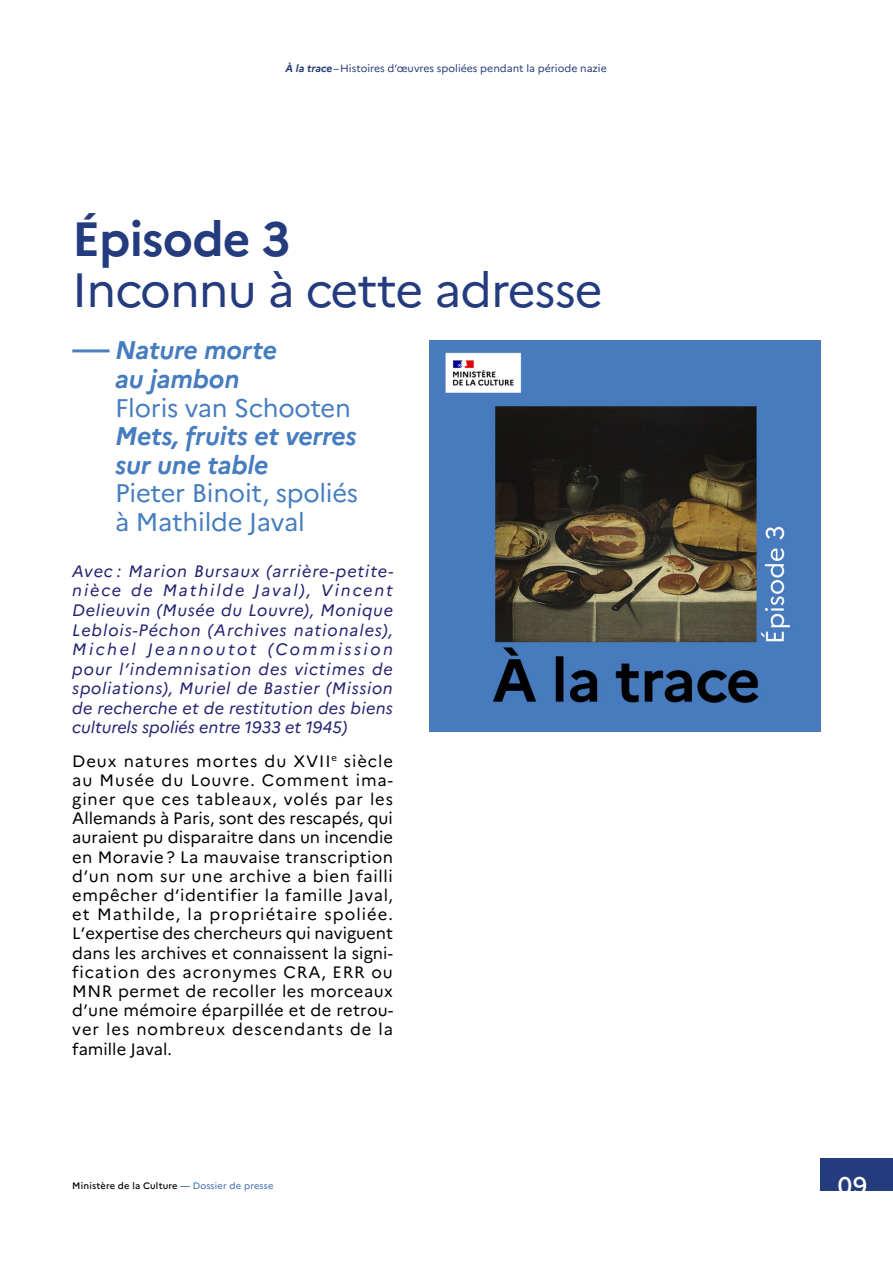
<style>
.page{position:relative;width:893px;height:1263px;background:#fff}
.page>*{position:absolute;margin:0;border:0;box-sizing:border-box;transform-origin:0 0}
.t1{font:48px "Marianne";letter-spacing:-.02em;color:#243b7d}
.t2{font:700 48px "Marianne";letter-spacing:-.02em;color:#243b7d}
.t3{font:25.5px/28.5px "Marianne";letter-spacing:-.01em;color:#467dbe}
.t4{font:italic 700 25.5px/28.5px "Marianne";letter-spacing:-.01em;color:#467dbe}
.t5{font:500 24px "Marianne";color:#fff}
.t6{font:16.5px/19.2px "Marianne";letter-spacing:.055em;color:#000;text-align:justify}
.t7{font:italic 16.5px/19.5px "Marianne";color:#252371;text-align:justify}
.t8{font:10.5px "Marianne";color:#233a78}
.t9{font:500 9.3px "Marianne";letter-spacing:.02em;color:#000}
.s1{font-weight:700;font-style:italic}
.s2{color:#3866b0}
.s3{font-weight:400;color:#3866b0}
</style>
<div class="page">
<div style="left:821px;top:1158px;width:72px;height:33px;background:#243b7d"></div>
<hr style="left:72px;top:349px;width:37px;height:3px;background:#4881bd">
<img style="left:429px;top:340px;width:392px;height:392px">
<p class="t8" style="left:285px;top:62px;width:323px"><span class="s1">À la trace</span>–Histoires d’œuvres spoliées pendant la période nazie</p>
<h1 class="t2" style="left:72px;top:210px;width:220px">Épisode 3</h1>
<h1 class="t1" style="left:72px;top:261px;width:532px">Inconnu à cette adresse</h1>
<h2 class="t4" style="left:115px;top:336px;width:163px">Nature morte au jambon</h2>
<h2 class="t3" style="left:115px;top:393px;width:237px">Floris van Schooten</h2>
<h2 class="t4" style="left:115px;top:422px;width:243px">Mets, fruits et verres sur une table</h2>
<h2 class="t3" style="left:115px;top:479px;width:245px">Pieter Binoit, spoliés à Mathilde Javal</h2>
<p class="t7" style="left:72px;top:561px;width:323px">Avec : Marion Bursaux (arrière-petite&shy;nièce de Mathilde Javal), Vincent Delieuvin (Musée du Louvre), Monique Leblois-Péchon (Archives nationales), Michel Jeannoutot (Commission pour l’indemnisation des victimes de spoliations), Muriel de Bastier (Mission de recherche et de restitution des biens culturels spoliés entre 1933 et 1945)</p>
<p class="t6" style="left:72px;top:751px;width:322px">Deux natures mortes du XVII<sup>e</sup> siècle au Musée du Louvre. Comment ima&shy;giner que ces tableaux, volés par les Allemands à Paris, sont des rescapés, qui auraient pu disparaitre dans un incendie en Moravie ? La mauvaise transcription d’un nom sur une archive a bien failli empêcher d’identifier la famille Javal, et Mathilde, la propriétaire spoliée.<br>L’expertise des chercheurs qui naviguent dans les archives et connaissent la signi&shy;fication des acronymes CRA, ERR ou MNR permet de recoller les morceaux d’une mémoire éparpillée et de retrou&shy;ver les nombreux descendants de la famille Javal.</p>
<p class="t9" style="left:72px;top:1180px;width:203px">Ministère de la Culture <span class="s2">—</span> <span class="s3">Dossier de presse</span></p>
<h3 class="t5" style="left:838px;top:1170px;width:31px">09</h3>
</div>
